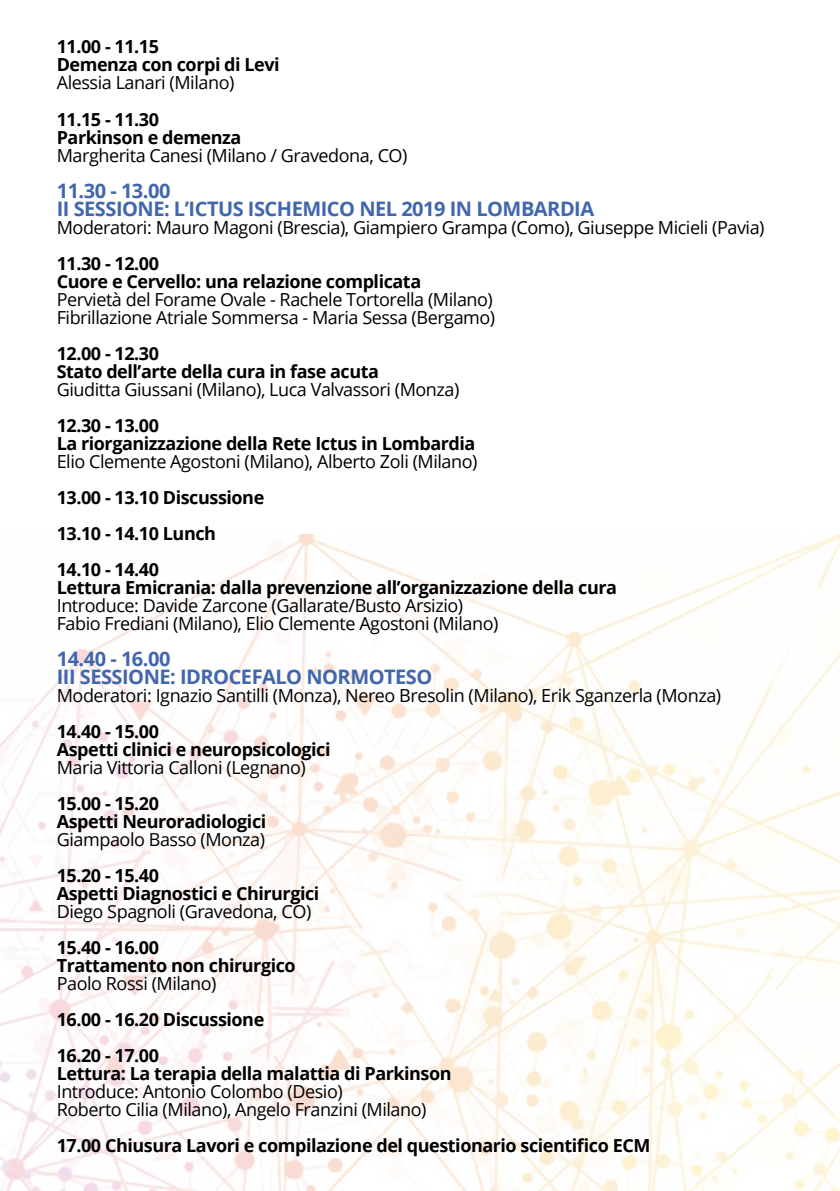
<style>
.page{position:relative;width:840px;height:1191px;background:#fff}
.page>*{position:absolute;margin:0;border:0;box-sizing:border-box;transform-origin:0 0}
.t1{font:700 20px/18px "Open Sans";letter-spacing:-.025em;color:#4166ae}
.t2{font:18px/18px "Open Sans";letter-spacing:-.025em;color:#000}
.t3{font:700 18px/18px "Open Sans";letter-spacing:-.025em;color:#000}
</style>
<div class="page">
<img style="left:0;top:549px;width:284px;height:642px">
<img style="left:284px;top:534px;width:555px;height:657px">
<p class="t3" style="left:57px;top:37px;width:224px">11.00 - 11.15<br>Demenza con corpi di Levi</p>
<p class="t2" style="left:57px;top:73px;width:179px">Alessia Lanari (Milano)</p>
<p class="t3" style="left:57px;top:109px;width:186px">11.15 - 11.30<br>Parkinson e demenza</p>
<p class="t2" style="left:57px;top:145px;width:352px">Margherita Canesi (Milano / Gravedona, CO)</p>
<p class="t1" style="left:57px;top:181px;width:538px">11.30 - 13.00<br>II SESSIONE: L’ICTUS ISCHEMICO NEL 2019 IN LOMBARDIA</p>
<p class="t2" style="left:57px;top:217px;width:709px">Moderatori: Mauro Magoni (Brescia), Giampiero Grampa (Como), Giuseppe Micieli (Pavia)</p>
<p class="t3" style="left:57px;top:253px;width:366px">11.30 - 12.00<br>Cuore e Cervello: una relazione complicata</p>
<p class="t2" style="left:57px;top:289px;width:440px">Pervietà del Forame Ovale - Rachele Tortorella (Milano)<br>Fibrillazione Atriale Sommersa - Maria Sessa (Bergamo)</p>
<p class="t3" style="left:57px;top:343px;width:323px">12.00 - 12.30<br>Stato dell’arte della cura in fase acuta</p>
<p class="t2" style="left:57px;top:379px;width:404px">Giuditta Giussani (Milano), Luca Valvassori (Monza)</p>
<p class="t3" style="left:57px;top:415px;width:420px">12.30 - 13.00<br>La riorganizzazione della Rete Ictus in Lombardia</p>
<p class="t2" style="left:57px;top:451px;width:422px">Elio Clemente Agostoni (Milano), Alberto Zoli (Milano)</p>
<p class="t3" style="left:57px;top:478px;width:209px;line-height:36px">13.00 - 13.10 Discussione<br>13.10 - 14.10 Lunch<br>14.10 - 14.40</p>
<p class="t3" style="left:57px;top:577px;width:561px">Lettura Emicrania: dalla prevenzione all’organizzazione della cura</p>
<p class="t2" style="left:57px;top:595px;width:443px">Introduce: Davide Zarcone (Gallarate/Busto Arsizio)<br>Fabio Frediani (Milano), Elio Clemente Agostoni (Milano)</p>
<p class="t1" style="left:57px;top:649px;width:377px">14.40 - 16.00<br>III SESSIONE: IDROCEFALO NORMOTESO</p>
<p class="t2" style="left:57px;top:685px;width:665px">Moderatori: Ignazio Santilli (Monza), Nereo Bresolin (Milano), Erik Sganzerla (Monza)</p>
<p class="t3" style="left:57px;top:721px;width:275px">14.40 - 15.00<br>Aspetti clinici e neuropsicologici</p>
<p class="t2" style="left:57px;top:757px;width:250px">Maria Vittoria Calloni (Legnano)</p>
<p class="t3" style="left:57px;top:793px;width:211px">15.00 - 15.20<br>Aspetti Neuroradiologici</p>
<p class="t2" style="left:57px;top:829px;width:210px">Giampaolo Basso (Monza)</p>
<p class="t3" style="left:57px;top:865px;width:264px">15.20 - 15.40<br>Aspetti Diagnostici e Chirurgici</p>
<p class="t2" style="left:57px;top:901px;width:256px">Diego Spagnoli (Gravedona, CO)</p>
<p class="t3" style="left:57px;top:937px;width:240px">15.40 - 16.00<br>Trattamento non chirurgico</p>
<p class="t2" style="left:57px;top:973px;width:161px">Paolo Rossi (Milano)</p>
<p class="t3" style="left:57px;top:1000px;width:209px;line-height:36px">16.00 - 16.20 Discussione<br>16.20 - 17.00</p>
<p class="t3" style="left:57px;top:1063px;width:396px">Lettura: La terapia della malattia di Parkinson</p>
<p class="t2" style="left:57px;top:1081px;width:371px">Introduce: Antonio Colombo (Desio)<br>Roberto Cilia (Milano), Angelo Franzini (Milano)</p>
<p class="t3" style="left:57px;top:1135px;width:594px">17.00 Chiusura Lavori e compilazione del questionario scientifico ECM</p>
</div>
